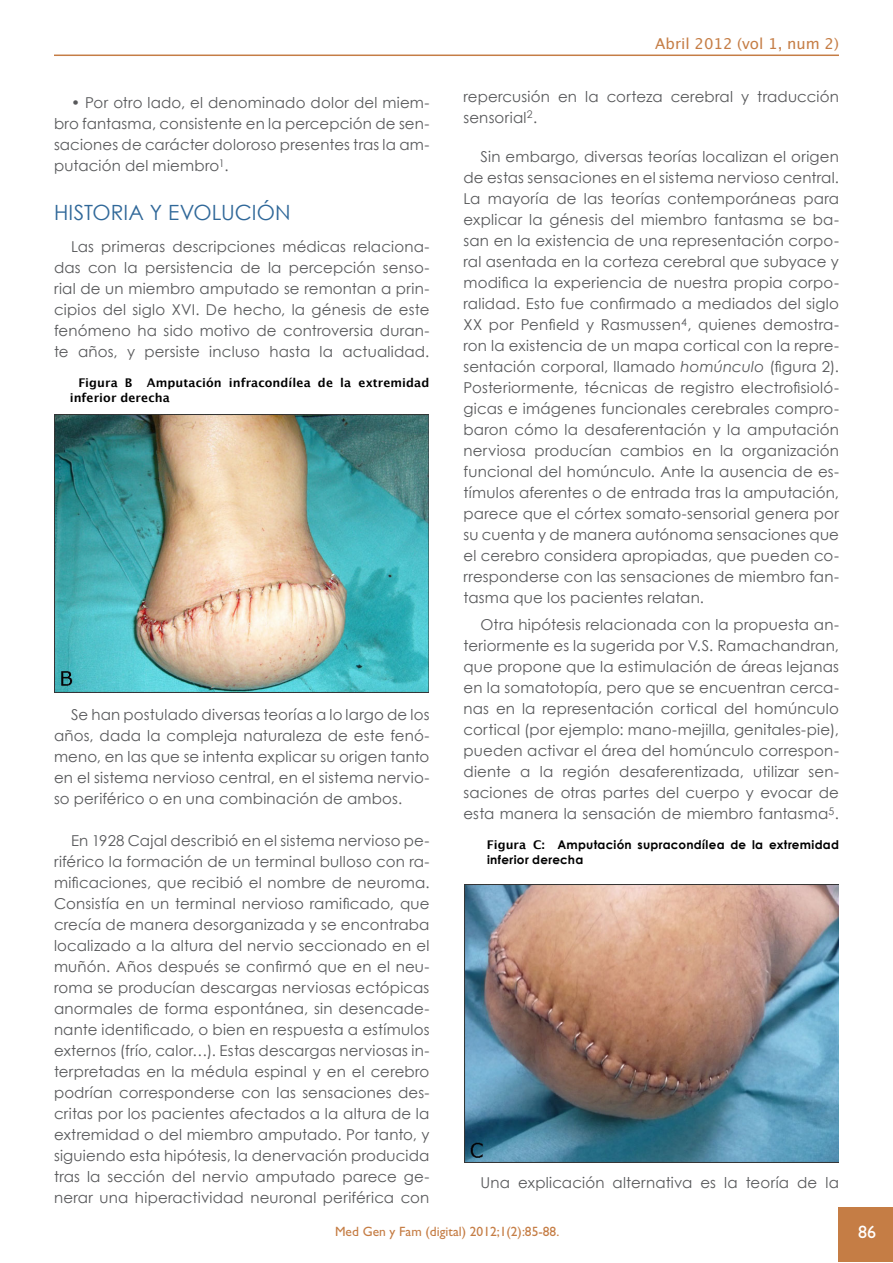
<style>
.page{position:relative;width:893px;height:1263px;background:#fff}
.page>*{position:absolute;margin:0;border:0;box-sizing:border-box;transform-origin:0 0}
.Titulo_1{font:21px "Century Gothic";letter-spacing:.005em;color:#306899}
.t1{font:18px "Gill Sans";color:#fff}
.Parrafo{font:15px/21px "Century Gothic";letter-spacing:.01em;color:#57585a;text-align:justify}
.t2{font:15px "Lucida Grande";color:#c57d45}
.t3{font:13.5px "Gill Sans";color:#c57d45}
.Parrafo-2{font:700 12px/15px "Century Gothic";letter-spacing:.02em;color:#000}
.Parrafo-3{font:700 12px/15px "Lucida Grande";letter-spacing:.01em;color:#000}
.s1{font-style:italic}
.s2{font-family:"Lucida Grande"}
</style>
<div class="page">
<hr style="left:54px;top:55px;width:785px;height:1px;background:#c57d45">
<div style="left:839px;top:1208px;width:54px;height:54px;background:#c57d45"></div>
<img style="left:54px;top:415px;width:375px;height:278px">
<img style="left:464px;top:884px;width:374px;height:278px">
<p class="Parrafo" style="left:54px;top:92px;width:377px;text-indent:17px">• Por otro lado, el denominado dolor del miem&shy;bro fantasma, consistente en la percepción de sen&shy;saciones de carácter doloroso presentes tras la am&shy;putación del miembro<sup>1</sup>.</p>
<p class="Titulo_1" style="left:54px;top:198px;width:238px">HISTORIA Y EVOLUCIÓN</p>
<p class="Parrafo" style="left:54px;top:236px;width:377px;text-indent:17px">Las primeras descripciones médicas relaciona&shy;das con la persistencia de la percepción senso&shy;rial de un miembro amputado se remontan a prin&shy;cipios del siglo XVI. De hecho, la génesis de este fenómeno ha sido motivo de controversia duran&shy;te años, y persiste incluso hasta la actualidad.</p>
<p class="Parrafo-3" style="left:70px;top:375px;width:361px;text-indent:9px">Figura B Amputación infracondílea de la extremidad inferior derecha</p>
<p class="Parrafo" style="left:54px;top:704px;width:377px;text-indent:17px">Se han postulado diversas teorías a lo largo de los años, dada la compleja naturaleza de este fenó&shy;meno, en las que se intenta explicar su origen tanto en el sistema nervioso central, en el sistema nervio&shy;so periférico o en una combinación de ambos.</p>
<p class="Parrafo" style="left:54px;top:830px;width:377px;text-indent:17px">En 1928 Cajal describió en el sistema nervioso pe&shy;riférico la formación de un terminal bulloso con ra&shy;mificaciones, que recibió el nombre de neuroma.<br>Consistía en un terminal nervioso ramificado, que crecía de manera desorganizada y se encontraba localizado a la altura del nervio seccionado en el muñón. Años después se confirmó que en el neu&shy;roma se producían descargas nerviosas ectópicas anormales de forma espontánea, sin desencade&shy;nante identificado, o bien en respuesta a estímulos externos (frío, calor…). Estas descargas nerviosas in&shy;terpretadas en la médula espinal y en el cerebro podrían corresponderse con las sensaciones des&shy;critas por los pacientes afectados a la altura de la extremidad o del miembro amputado. Por tanto, y siguiendo esta hipótesis, la denervación producida tras la sección del nervio amputado parece ge&shy;nerar una hiperactividad neuronal periférica con</p>
<p class="t2" style="left:655px;top:35px;width:185px">Abril 2012 (vol 1, num 2)</p>
<p class="Parrafo" style="left:463px;top:86px;width:377px">repercusión en la corteza cerebral y traducción sensorial<sup>2</sup>.</p>
<p class="Parrafo" style="left:463px;top:146px;width:377px;text-indent:17px">Sin embargo, diversas teorías localizan el origen de estas sensaciones en el sistema nervioso central.<br>La mayoría de las teorías contemporáneas para explicar la génesis del miembro fantasma se ba&shy;san en la existencia de una representación corpo&shy;ral asentada en la corteza cerebral que subyace y modifica la experiencia de nuestra propia corpo&shy;ralidad. Esto fue confirmado a mediados del siglo XX por Penfield y Rasmussen<sup>4</sup>, quienes demostra&shy;ron la existencia de un mapa cortical con la repre&shy;sentación corporal, llamado <span class="s1">homúnculo</span> (figura 2).<br>Posteriormente, técnicas de registro electrofisioló&shy;gicas e imágenes funcionales cerebrales compro&shy;baron cómo la desaferentación y la amputación nerviosa producían cambios en la organización funcional del homúnculo. Ante la ausencia de es&shy;tímulos aferentes o de entrada tras la amputación, parece que el córtex somato-sensorial genera por su cuenta y de manera autónoma sensaciones que el cerebro considera apropiadas, que pueden co&shy;rresponderse con las sensaciones de miembro fan&shy;tasma que los pacientes relatan.</p>
<p class="Parrafo" style="left:463px;top:614px;width:377px;text-indent:17px">Otra hipótesis relacionada con la propuesta an&shy;teriormente es la sugerida por V.S. Ramachandran, que propone que la estimulación de áreas lejanas en la somatotopía, pero que se encuentran cerca&shy;nas en la representación cortical del homúnculo cortical (por ejemplo: mano-mejilla, genitales-pie), pueden activar el área del homúnculo correspon&shy;diente a la región desaferentizada, utilizar sen&shy;saciones de otras partes del cuerpo y evocar de esta manera la sensación de miembro fantasma<sup>5</sup>.</p>
<p class="Parrafo-2" style="left:487px;top:837px;width:354px"><span class="s2">Figura C:</span> Amputación supracondílea de la extremidad inferior derecha</p>
<p class="Parrafo" style="left:480px;top:1172px;width:360px">Una explicación alternativa es la teoría de la</p>
<p class="t3" style="left:335px;top:1223px;width:226px">Med Gen y Fam (digital) 2012;1(2):85-88.</p>
<p class="t1" style="left:858px;top:1222px;width:19px">86</p>
</div>
